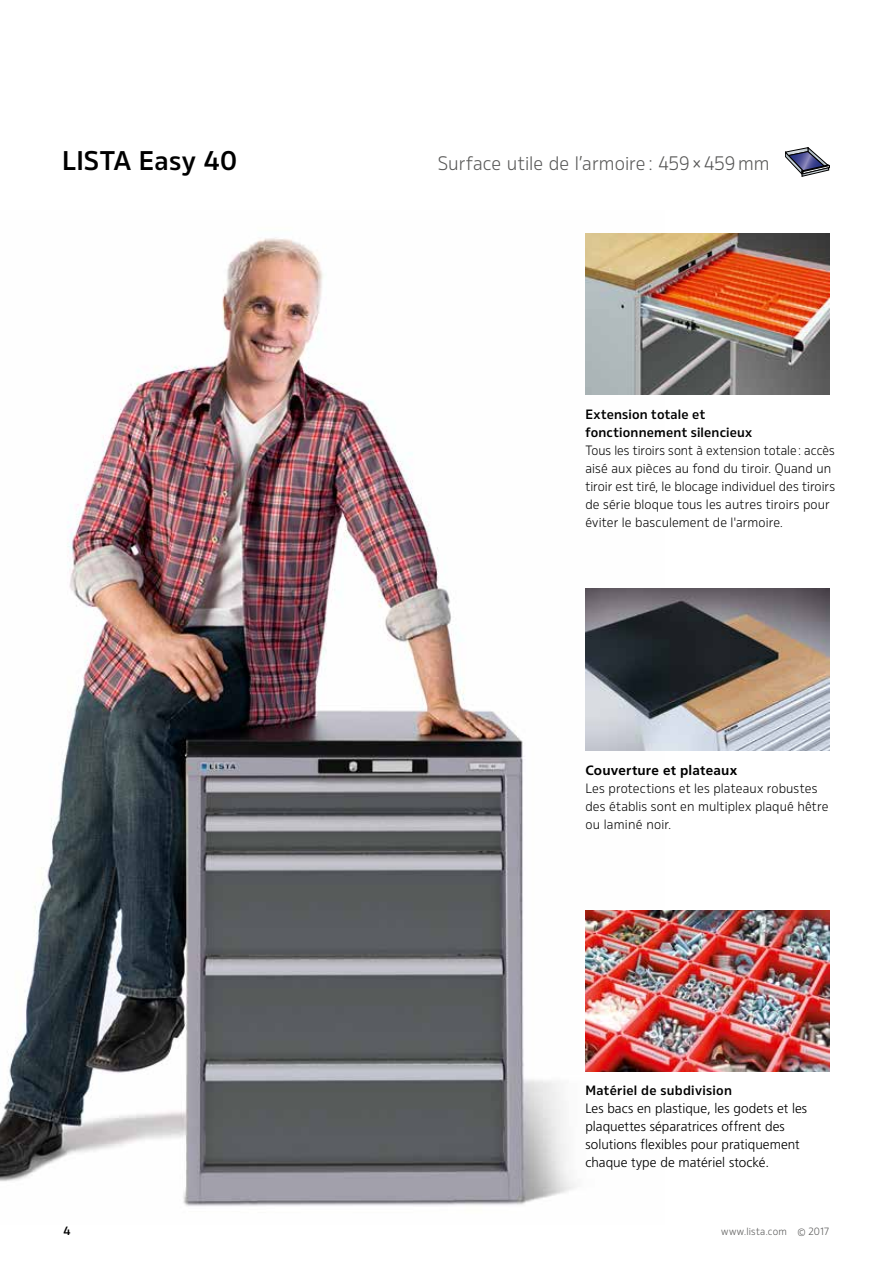
<style>
.page{position:relative;width:893px;height:1263px;background:#fff}
.page>*{position:absolute;margin:0;border:0;box-sizing:border-box;transform-origin:0 0}
.t1{font:600 27px "Rleud";letter-spacing:.01em;color:#000}
.t2{font:300 19.5px "Rleud";letter-spacing:.005em;color:#565655}
.t3{font:300 13.5px/18px "Rleud";letter-spacing:.005em;color:#000}
.t4{font:300 13.5px/18px "Frutiger LT Std";letter-spacing:.005em;color:#000}
.t5{font:600 13.5px/18px "Rleud";letter-spacing:.015em;color:#000}
.t6{font:700 13.5px "Frutiger LT Std";letter-spacing:.02em;color:#000}
.t7{font:600 12px "Rleud";color:#000}
.t8{font:300 10.5px "Rleud";letter-spacing:.02em;color:#565655}
</style>
<div class="page">
<img style="left:0;top:237px;width:665px;height:969px">
<img style="left:585px;top:589px;width:244px;height:161px">
<img style="left:585px;top:233px;width:244px;height:162px">
<svg style="left:785px;top:148px;width:45px;height:28px"></svg>
<img style="left:585px;top:910px;width:244px;height:161px">
<h1 class="t1" style="left:62px;top:142px;width:176px">LISTA Easy 40</h1>
<h2 class="t2" style="left:438px;top:150px;width:333px">Surface utile de l’armoire : 459 × 459 mm</h2>
<p class="t5" style="left:585px;top:404px;width:168px">Extension totale et fonctionnement silencieux</p>
<p class="t3" style="left:585px;top:440px;width:251px">Tous les tiroirs sont à extension totale: accès aisé aux pièces au fond du tiroir. Quand un tiroir est tiré, le blocage individuel des tiroirs de série bloque tous les autres tiroirs pour éviter le basculement de l'armoire.</p>
<p class="t6" style="left:585px;top:762px;width:153px">Couverture et plateaux</p>
<p class="t3" style="left:585px;top:779px;width:245px">Les protections et les plateaux robustes des établis sont en multiplex plaqué hêtre ou laminé noir.</p>
<p class="t5" style="left:585px;top:1081px;width:148px">Matériel de subdivision</p>
<p class="t4" style="left:585px;top:1100px;width:223px">Les bacs en plastique, les godets et les plaquettes séparatrices offrent des solutions flexibles pour pratiquement chaque type de matériel stocké.</p>
<p class="t7" style="left:63px;top:1223px;width:9px">4</p>
<p class="t8" style="left:721px;top:1225px;width:109px">www.lista.com © 2017</p>
</div>
